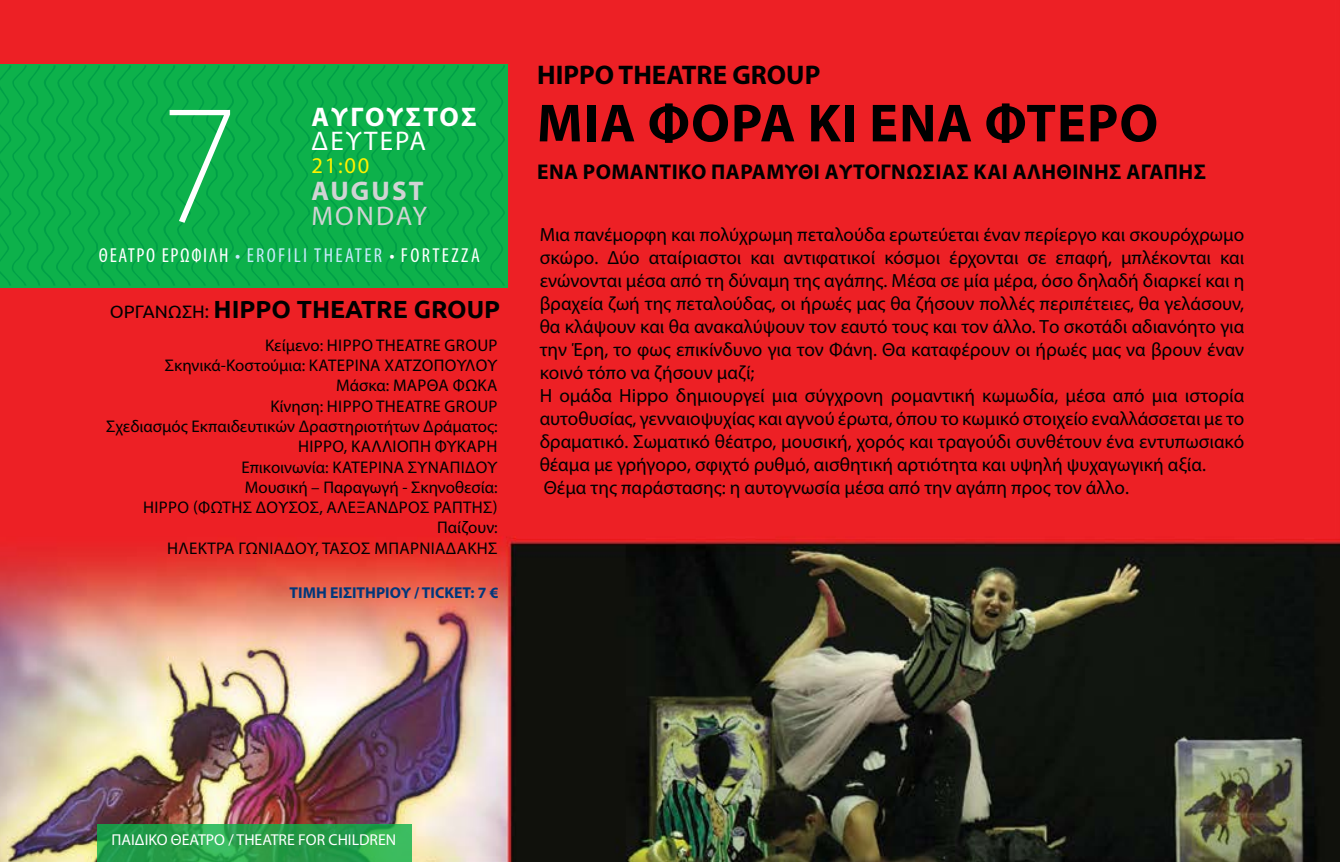
<style>
.page{position:relative;width:1340px;height:862px;background:#fff}
.page>*{position:absolute;margin:0;border:0;box-sizing:border-box;transform-origin:0 0}
.t1{font:200 168.75px "Fira Sans";color:#fff}
.t2{font:700 54px "Myriad Pro";color:#000}
.t3{font:700 27px "Myriad Pro";color:#000}
.t4{font:700 27px "Myriad Pro";letter-spacing:.08em;color:#fff}
.t5{font:27px "Myriad Pro";letter-spacing:.08em;color:#fff}
.t6{font:700 27px "Myriad Pro";color:#d1d3d4}
.t7{font:27px "Myriad Pro";letter-spacing:.08em;color:#d1d3d4}
.t8{font:700 24.75px "Ubuntu";color:#000}
.t9{font:22.5px "Myriad Pro";color:#fff200}
.t10{font:700 21.38px "Myriad Pro";color:#000}
.t11{font:condensed 20.25px "Myriad Pro";letter-spacing:.115em;color:#fff}
.t12{font:19.12px/22.9px "Myriad Pro";color:#000}
.t13{font:18px "Ubuntu";color:#000}
.t14{font:16.88px/20.2px "Myriad Pro";color:#000}
.t15{font:16.88px/20.2px "Myriad Pro";letter-spacing:.02em;color:#000;text-align:right}
.t16{font:15.75px "Myriad Pro";color:#fff}
.t17{font:700 15.75px "Myriad Pro";color:#00377b}
.s1{color:#c7eafb}
.s2{font-weight:700;font-size:24.75px}
</style>
<div class="page">
<img style="left:0;top:0;width:1339px;height:861px">
<svg style="left:0;top:65px;width:505px;height:220px;background:#0bae4a"></svg>
<svg style="left:97px;top:824px;width:314px;height:37px;background:#28a24c"></svg>
<h1 class="t1" style="left:164px;top:44px;width:74px">7</h1>
<h3 class="t4" style="left:311px;top:99px;width:167px">ΑΥΓΟΥΣΤΟΣ</h3>
<h3 class="t5" style="left:311px;top:125px;width:116px">ΔΕΥΤΕΡΑ</h3>
<p class="t9" style="left:311px;top:151px;width:60px">21:00</p>
<h3 class="t6" style="left:311px;top:173px;width:114px">AUGUST</h3>
<h3 class="t7" style="left:311px;top:199px;width:117px">MONDAY</h3>
<p class="t11" style="left:99px;top:243px;width:382px">ΘΕΑΤΡΟ ΕΡΩΦΙΛΗ <span class="s1">• EROFILI THEATER</span> • FORTEZZA</p>
<p class="t13" style="left:110px;top:301px;width:120px">ΟΡΓΑΝΩΣΗ: <span class="s2">HIPPO</span></p>
<p class="t8" style="left:297px;top:294px;width:135px">THEATRE GROUP</p>
<p class="t14" style="left:265px;top:334px;width:83px">ΚΕΊΜΕΝΟ: HIPPO</p>
<p class="t14" style="left:376px;top:334px;width:19px">THEATRE</p>
<p class="t14" style="left:444px;top:334px;width:12px">GROUP</p>
<p class="t14" style="left:165px;top:355px;width:164px">ΣΚΗΝΙΚΆ-ΚΟΣΤΟΎΜΙΑ: ΚΑΤΕΡΊΝΑ</p>
<p class="t14" style="left:336px;top:355px;width:82px;text-indent:48px">ΧΑΤΖΟΠΟΎΛΟΥ<br>ΜΆΣΚΑ: ΜΆΡΘΑ</p>
<p class="t14" style="left:453px;top:375px;width:24px">ΦΩΚΆ</p>
<p class="t14" style="left:270px;top:395px;width:77px">ΚΊΝΗΣΗ: ΗIPPO</p>
<p class="t14" style="left:376px;top:395px;width:19px">THEATRE</p>
<p class="t14" style="left:444px;top:395px;width:12px">GROUP</p>
<p class="t14" style="left:106px;top:415px;width:393px">ΣΧΕΔΙΑΣΜΌΣ ΕΚΠΑΙΔΕΥΤΙΚΏΝ ΔΡΑΣΤΗΡΙΟΤΉΤΩΝ ΔΡΆΜΑΤΟΣ:</p>
<p class="t14" style="left:298px;top:436px;width:21px">HIPPO</p>
<p class="t14" style="left:344px;top:436px;width:28px">, ΚΑΛΛΙΌΠΗ</p>
<p class="t14" style="left:241px;top:436px;width:258px;text-indent:193px">ΦΎΚΑΡΗ<br>ΕΠΙΚΟΙΝΩΝΊΑ: ΚΑΤΕΡΙΝΑ ΣΥΝΑΠΙΔΟΥ<br>ΜΟΥΣΙΚΉ – ΠΑΡΑΓΩΓΉ - ΣΚΗΝΟΘΕΣΊΑ:</p>
<p class="t14" style="left:143px;top:496px;width:79px">ΗΙΡΡΟ (ΦΏΤΗΣ</p>
<p class="t14" style="left:256px;top:496px;width:22px">ΔΟΎΣΟΣ</p>
<p class="t14" style="left:319px;top:496px;width:59px">, ΑΛΈΞΑΝΔΡΟΣ</p>
<p class="t14" style="left:433px;top:496px;width:19px">ΡΆΠΤΗΣ</p>
<p class="t15" style="left:167px;top:496px;width:332px">)<br>ΠΑΊΖΟΥΝ:<br>ΗΛΕΚΤΡΑ ΓΩΝΙΑΔΟΥ, ΤΑΣΟΣ ΜΠΑΡΝΙΑΔΑΚΗΣ</p>
<p class="t17" style="left:290px;top:582px;width:210px">TIMH EIΣΙΤΗΡΙΟΥ / TICKET: 7 €</p>
<h3 class="t3" style="left:537px;top:57px;width:44px">ΗΙPPO</h3>
<h3 class="t3" style="left:618px;top:57px;width:133px">THEATRE GRO</h3>
<h3 class="t3" style="left:786px;top:57px;width:33px">UP</h3>
<h2 class="t2" style="left:537px;top:88px;width:148px">Μια Φορά</h2>
<h2 class="t2" style="left:807px;top:88px;width:96px">Κι Ένα</h2>
<h2 class="t2" style="left:984px;top:88px;width:35px">Φτερό</h2>
<p class="t10" style="left:537px;top:157px;width:14px">ένα</p>
<p class="t10" style="left:583px;top:157px;width:15px">ρομαντι</p>
<p class="t10" style="left:678px;top:157px;width:48px">κό παραμύθι</p>
<p class="t10" style="left:824px;top:157px;width:14px">αυτογνωσίας</p>
<p class="t10" style="left:973px;top:157px;width:54px">και αληθινής</p>
<p class="t10" style="left:1126px;top:157px;width:15px">αγάπης</p>
<p class="t12" style="left:539px;top:222px;width:706px">ΜΙΑ ΠΑΝΈΜΟΡΦΗ ΚΑΙ ΠΟΛΎΧΡΩΜΗ ΠΕΤΑΛΟΎΔΑ ΕΡΩΤΕΎΕΤΑΙ ΈΝΑΝ ΠΕΡΊΕΡΓΟ ΚΑΙ ΣΚΟΥΡΌΧΡΩΜΟ ΣΚΏΡΟ. ΔΎΟ ΑΤΑΊΡΙΑΣΤΟΙ ΚΑΙ ΑΝΤΙΦΑΤΙΚΟΊ ΚΌΣΜΟΙ ΈΡΧΟΝΤΑΙ ΣΕ ΕΠΑΦΉ, ΜΠΛΈΚΟΝΤΑΙ ΚΑΙ ΕΝΏΝΟΝΤΑΙ ΜΈΣΑ ΑΠΌ ΤΗ ΔΎΝΑΜΗ ΤΗΣ ΑΓΆΠΗΣ. ΜΈΣΑ ΣΕ ΜΊΑ ΜΈΡΑ, ΌΣΟ ΔΗΛΑΔΉ ΔΙΑΡΚΕΊ ΚΑΙ Η ΒΡΑΧΕΊΑ ΖΩΉ ΤΗΣ ΠΕΤΑΛΟΎΔΑΣ, ΟΙ ΉΡΩΈΣ ΜΑΣ ΘΑ ΖΉΣΟΥΝ ΠΟΛΛΈΣ ΠΕΡΙΠΈΤΕΙΕΣ, ΘΑ ΓΕΛΆΣΟΥΝ, ΘΑ ΚΛΆΨΟΥΝ ΚΑΙ ΘΑ ΑΝΑΚΑΛΎΨΟΥΝ ΤΟΝ ΕΑΥΤΌ ΤΟΥΣ ΚΑΙ ΤΟΝ ΆΛΛΟ. ΤΟ ΣΚΟΤΆΔΙ ΑΔΙΑΝΌΗΤΟ ΓΙΑ ΤΗΝ ΈΡΗ, ΤΟ ΦΩΣ ΕΠΙΚΊΝΔΥΝΟ ΓΙΑ ΤΟΝ ΦΆΝΗ. ΘΑ ΚΑΤΑΦΈΡΟΥΝ ΟΙ ΉΡΩΈΣ ΜΑΣ ΝΑ ΒΡΟΥΝ ΈΝΑΝ ΚΟΙΝΌ ΤΌΠΟ ΝΑ ΖΉΣΟΥΝ ΜΑΖΊ;<br>Η ΟΜΆΔΑ HIPPO ΔΗΜΙΟΥΡΓΕΊ ΜΙΑ ΣΎΓΧΡΟΝΗ ΡΟΜΑΝΤΙΚΉ ΚΩΜΩΔΊΑ, ΜΈΣΑ ΑΠΌ ΜΙΑ ΙΣΤΟΡΊΑ ΑΥΤΟΘΥΣΊΑΣ, ΓΕΝΝΑΙΟΨΥΧΊΑΣ ΚΑΙ ΑΓΝΟΎ ΈΡΩΤΑ, ΌΠΟΥ ΤΟ ΚΩΜΙΚΌ ΣΤΟΙΧΕΊΟ ΕΝΑΛΛΆΣΣΕΤΑΙ ΜΕ ΤΟ ΔΡΑΜΑΤΙΚΌ. ΣΩΜΑΤΙΚΌ ΘΈΑΤΡΟ, ΜΟΥΣΙΚΉ, ΧΟΡΌΣ ΚΑΙ ΤΡΑΓΟΎΔΙ ΣΥΝΘΈΤΟΥΝ ΈΝΑ ΕΝΤΥΠΩΣΙΑΚΌ ΘΈΑΜΑ ΜΕ ΓΡΉΓΟΡΟ, ΣΦΙΧΤΌ ΡΥΘΜΌ, ΑΙΣΘΗΤΙΚΉ ΑΡΤΙΌΤΗΤΑ ΚΑΙ ΥΨΗΛΉ ΨΥΧΑΓΩΓΙΚΉ ΑΞΊΑ.<br>ΘΈΜΑ ΤΗΣ ΠΑΡΆΣΤΑΣΗΣ: Η ΑΥΤΟΓΝΩΣΊΑ ΜΈΣΑ ΑΠΌ ΤΗΝ ΑΓΆΠΗ ΠΡΟΣ ΤΟΝ ΆΛΛΟ.</p>
<p class="t16" style="left:112px;top:829px;width:286px">ΠΑΙΔΙΚΟ ΘΕΑΤΡΟ / THEATRE FOR CHILDREN</p>
</div>
